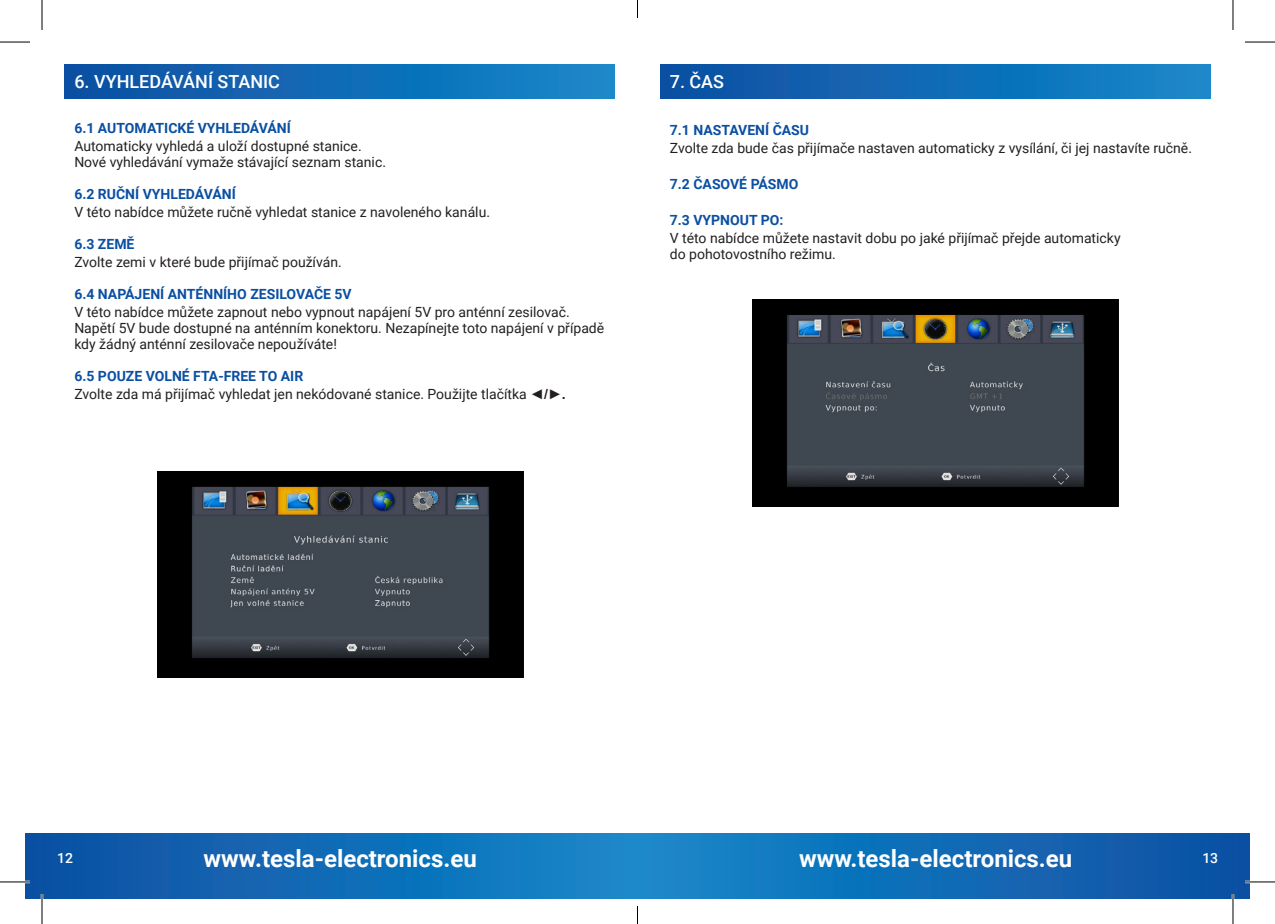
<style>
.page{position:relative;width:1275px;height:924px;background:#fff}
.page>*{position:absolute;margin:0;border:0;box-sizing:border-box;transform-origin:0 0}
.t1{font:700 24px "Roboto";color:#fff}
.t2{font:500 18px "Roboto";color:#fff}
.TEXT-STANDART{font:14px/16px "Roboto";color:#231f20}
.NADPIS{font:700 14px "Roboto";color:#0a4fa2}
.NADPIS-2{font:14px "Roboto";color:#231f20}
.TEXT-STANDART-2{font:500 14px "Roboto";color:#fff}
.s1{font-family:"Arial";font-weight:700}
</style>
<div class="page">
<div style="left:25px;top:832px;width:612px;height:66px;background:linear-gradient(to right,#0d4fa2,#1688c9)"></div>
<div style="left:65px;top:65px;width:550px;height:33px;background:linear-gradient(to right,#0c4fa2,#1688c9)"></div>
<img style="left:157px;top:471px;width:366px;height:206px">
<div style="left:637px;top:832px;width:613px;height:66px;background:linear-gradient(to right,#1688ca,#0c4fa2)"></div>
<div style="left:660px;top:65px;width:550px;height:33px;background:linear-gradient(to right,#0c4fa2,#1688c9)"></div>
<img style="left:752px;top:300px;width:367px;height:206px">
<hr style="left:0;top:880px;width:30px;height:2px;background:#fff">
<hr style="left:1245px;top:880px;width:30px;height:2px;background:#fff">
<hr style="left:41px;top:893px;width:2px;height:30px;background:#fff">
<hr style="left:1231px;top:893px;width:3px;height:30px;background:#fff">
<hr style="left:0;top:42px;width:30px;height:1px;background:#000">
<hr style="left:1245px;top:42px;width:30px;height:1px;background:#000">
<hr style="left:0;top:881px;width:30px;height:1px;background:#000">
<hr style="left:1245px;top:881px;width:30px;height:1px;background:#000">
<hr style="left:42px;top:0;width:1px;height:30px;background:#000">
<hr style="left:42px;top:893px;width:1px;height:30px;background:#000">
<hr style="left:1232px;top:0;width:1px;height:30px;background:#000">
<hr style="left:1232px;top:893px;width:1px;height:30px;background:#000">
<svg style="left:637px;top:0;width:1px;height:18px"></svg>
<svg style="left:637px;top:905px;width:1px;height:18px"></svg>
<p class="t2" style="left:74px;top:69px;width:207px">6. VYHLEDÁVÁNÍ STANIC</p>
<p class="NADPIS" style="left:74px;top:118px;width:218px">6.1 AUTOMATICKÉ VYHLEDÁVÁNÍ</p>
<p class="TEXT-STANDART" style="left:74px;top:137px;width:289px">Automaticky vyhledá a uloží dostupné stanice.</p>
<p class="TEXT-STANDART" style="left:74px;top:153px;width:313px">Nové vyhledávání vymaže stávající seznam stanic.</p>
<p class="NADPIS" style="left:74px;top:184px;width:163px">6.2 RUČNÍ VYHLEDÁVÁNÍ</p>
<p class="TEXT-STANDART" style="left:74px;top:203px;width:417px">V této nabídce můžete ručně vyhledat stanice z navoleného kanálu.</p>
<p class="NADPIS" style="left:74px;top:234px;width:62px">6.3 ZEMĚ</p>
<p class="TEXT-STANDART" style="left:74px;top:253px;width:269px">Zvolte zemi v které bude přijímač používán.</p>
<p class="NADPIS" style="left:74px;top:284px;width:279px">6.4 NAPÁJENÍ ANTÉNNÍHO ZESILOVAČE 5V</p>
<p class="TEXT-STANDART" style="left:74px;top:303px;width:497px">V této nabídce můžete zapnout nebo vypnout napájení 5V pro anténní zesilovač.</p>
<p class="TEXT-STANDART" style="left:74px;top:319px;width:531px">Napětí 5V bude dostupné na anténním konektoru. Nezapínejte toto napájení v případě kdy žádný anténní zesilovače nepoužíváte!</p>
<p class="NADPIS" style="left:74px;top:366px;width:230px">6.5 POUZE VOLNÉ FTA-FREE TO AIR</p>
<p class="NADPIS-2" style="left:74px;top:384px;width:493px">Zvolte zda má přijímač vyhledat jen nekódované stanice. Použijte tlačítka <span class="s1">◄/►.</span></p>
<p class="t2" style="left:670px;top:69px;width:56px">7. ČAS</p>
<p class="NADPIS" style="left:670px;top:120px;width:141px">7.1 NASTAVENÍ ČASU</p>
<p class="TEXT-STANDART" style="left:670px;top:139px;width:524px">Zvolte zda bude čas přijímače nastaven automaticky z vysílání, či jej nastavíte ručně.</p>
<p class="NADPIS" style="left:670px;top:174px;width:130px">7.2 ČASOVÉ PÁSMO</p>
<p class="NADPIS" style="left:670px;top:210px;width:115px">7.3 VYPNOUT PO:</p>
<p class="TEXT-STANDART" style="left:670px;top:229px;width:452px">V této nabídce můžete nastavit dobu po jaké přijímač přejde automaticky</p>
<p class="TEXT-STANDART" style="left:670px;top:245px;width:168px">do pohotovostního režimu.</p>
<p class="TEXT-STANDART-2" style="left:57px;top:848px;width:17px">12</p>
<p class="t1" style="left:204px;top:841px;width:275px">www.tesla-electronics.eu</p>
<p class="t1" style="left:799px;top:841px;width:275px">www.tesla-electronics.eu</p>
<p class="TEXT-STANDART-2" style="left:1202px;top:848px;width:17px">13</p>
</div>
